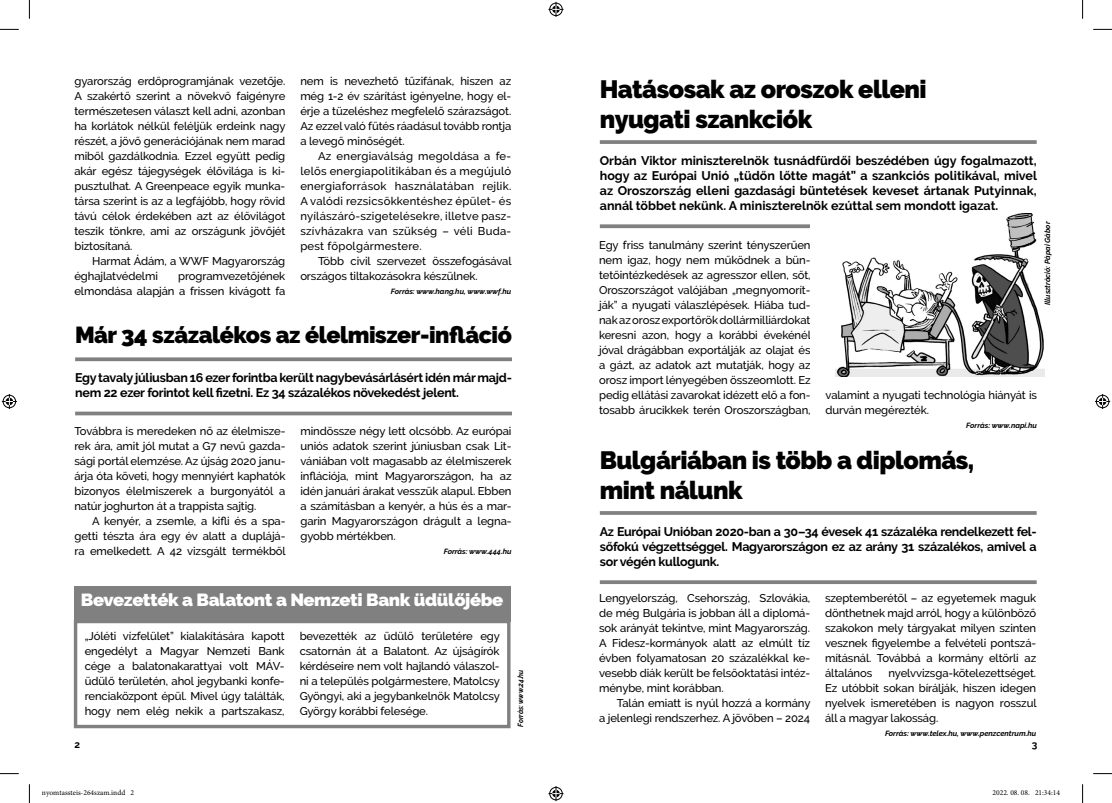
<style>
.page{position:relative;width:1112px;height:803px;background:#fff}
.page>*{position:absolute;margin:0;border:0;box-sizing:border-box;transform-origin:0 0}
._00_cím{font:900 25px "Raleway";letter-spacing:-.02em;color:#000}
._00_cím-2{font:900 23.12px "Raleway";letter-spacing:-.02em;color:#000}
._00_kenyér{font:900 17.5px "Raleway";letter-spacing:-.02em;color:#fff;scale:1.04 1}
._00_lead{font:700 12.5px/15px "Raleway";letter-spacing:-.02em;color:#000;text-align:justify}
._00_kenyér-2{font:500 11.25px/15px "Raleway";letter-spacing:-.01em;color:#000;text-align:justify}
._00_box_kiemelt_text{font:700 10px "Raleway";color:#000}
._00_képalá{font:italic 700 7.5px "Raleway";color:#000}
.t1{font:7.5px "Minion Pro";color:#000}
._00_képalá-2{font:italic 700 7.5px "Raleway";color:#000;scale:.9 1}
</style>
<div class="page">
<div style="left:74px;top:586px;width:436px;height:35px;background:#808080"></div>
<div style="left:74px;top:620px;width:436px;height:108px;border:3px solid #808080"></div>
<hr style="left:599px;top:511px;width:437px;height:4px;background:#8c8c8c">
<svg style="left:599px;top:580px;width:437px;height:4px;background:#898989"></svg>
<svg style="left:75px;top:357px;width:437px;height:4px;background:#8d8d8d"></svg>
<hr style="left:75px;top:412px;width:437px;height:3px;background:#808080">
<svg style="left:599px;top:140px;width:437px;height:4px;background:#878787"></svg>
<svg style="left:599px;top:224px;width:211px;height:4px"></svg>
<img style="left:835px;top:214px;width:209px;height:162px">
<div style="left:830px;top:212px;width:52px;height:18px;background:#fff"></div>
<svg style="left:0;top:29px;width:19px;height:1px"></svg>
<svg style="left:1093px;top:29px;width:18px;height:1px"></svg>
<svg style="left:0;top:773px;width:19px;height:1px"></svg>
<svg style="left:1093px;top:773px;width:18px;height:1px"></svg>
<svg style="left:29px;top:0;width:1px;height:19px"></svg>
<svg style="left:29px;top:784px;width:1px;height:19px"></svg>
<svg style="left:1082px;top:0;width:1px;height:19px"></svg>
<svg style="left:1082px;top:784px;width:1px;height:19px"></svg>
<svg style="left:548px;top:2px;width:15px;height:799px"></svg>
<svg style="left:2px;top:394px;width:15px;height:15px"></svg>
<svg style="left:1095px;top:394px;width:14px;height:15px"></svg>
<p class="_00_kenyér-2" style="left:74px;top:73px;width:213px">gyarország erdőprogramjának vezetője.<br>A szakértő szerint a növekvő faigényre természetesen választ kell adni, azonban ha korlátok nélkül feléljük erdeink nagy részét, a jövő generációjának nem marad miből gazdálkodnia. Ezzel együtt pedig akár egész tájegységek élővilága is ki&shy;pusztulhat. A Greenpeace egyik munka&shy;társa szerint is az a legfájóbb, hogy rövid távú célok érdekében azt az élővilágot teszik tönkre, ami az országunk jövőjét biztosítaná.</p>
<p class="_00_kenyér-2" style="left:74px;top:253px;width:212px;text-indent:18px">Harmat Ádám, a WWF Magyarország éghajlatvédelmi</p>
<p class="_00_kenyér-2" style="left:74px;top:268px;width:212px;text-align:right">programvezetőjének<br>elmondása alapján a frissen kivágott fa</p>
<p class="_00_kenyér-2" style="left:300px;top:73px;width:212px">nem is nevezhető tűzifának, hiszen az még 1-2 év szárítást igényelne, hogy el&shy;érje a tüzeléshez megfelelő szárazságot.<br>Az ezzel való fűtés ráadásul tovább rontja a levegő minőségét.</p>
<p class="_00_kenyér-2" style="left:300px;top:148px;width:212px;text-indent:18px">Az energiaválság megoldása a fe&shy;lelős energiapolitikában és a megújuló energiaforrások használatában rejlik.<br>A valódi rezsicsökkentéshez épület- és nyílászáró-szigetelésekre, illetve pas - szívházakra van szükség – véli Buda&shy;pest főpolgármestere.</p>
<p class="_00_kenyér-2" style="left:300px;top:253px;width:213px;text-indent:18px">Több civil szervezet összefogásával országos tiltakozásokra készülnek.</p>
<p class="_00_képalá" style="left:391px;top:287px;width:122px">Forrás: www.hang.hu, www.wwf.hu</p>
<p class="_00_cím-2" style="left:75px;top:321px;width:438px">Már 34 százalékos az élelmiszer-infláció</p>
<p class="_00_lead" style="left:75px;top:371px;width:438px">Egy tavaly júliusban 16 ezer forintba került nagybevásárlásért idén már majd&shy;nem 22 ezer forintot kell fizetni. Ez 34 százalékos növekedést jelent.</p>
<p class="_00_kenyér-2" style="left:74px;top:424px;width:212px">Továbbra is meredeken nő az élelmisze&shy;rek ára, amit jól mutat a G7 nevű gazda&shy;sági portál elemzése. Az újság 2020 janu&shy;árja óta követi, hogy mennyiért kaphatók bizonyos élelmiszerek a burgonyától a natúr joghurton át a trappista sajtig.</p>
<p class="_00_kenyér-2" style="left:74px;top:514px;width:213px;text-indent:18px">A kenyér, a zsemle, a kifli és a spa&shy;getti tészta ára egy év alatt a duplájá&shy;ra emelkedett. A 42 vizsgált termékből</p>
<p class="_00_kenyér-2" style="left:300px;top:424px;width:212px">mindössze négy lett olcsóbb. Az európai uniós adatok szerint júniusban csak Lit&shy;vániában volt magasabb az élelmiszerek inflációja, mint Magyarországon, ha az idén januári árakat vesszük alapul. Ebben a számításban a kenyér, a hús és a mar&shy;garin Magyarországon drágult a legna&shy;gyobb mértékben.</p>
<p class="_00_képalá" style="left:444px;top:547px;width:69px">Forrás: www.444.hu</p>
<p class="_00_kenyér" style="left:81px;top:590px;width:407px">Bevezették a Balatont a Nemzeti Bank üdülőjébe</p>
<p class="_00_kenyér-2" style="left:85px;top:629px;width:201px">„Jóléti vízfelület” kialakítására kapott engedélyt a Magyar Nemzeti Bank cége a balatonakarattyai volt MÁV&shy;üdülő területén, ahol jegybanki konfe&shy;renciaközpont épül. Mivel úgy találták, hogy nem elég nekik a partszakasz,</p>
<p class="_00_kenyér-2" style="left:299px;top:629px;width:202px">bevezették az üdülő területére egy csatornán át a Balatont. Az újságírók kérdéseire nem volt hajlandó válaszol&shy;ni a település polgármestere, Matolcsy Gyöngyi, aki a jegybankelnök Matolcsy György korábbi felesége.</p>
<p class="_00_képalá-2" style="left:516px;top:727px;width:65px;rotate:-90deg">Forrás: www.24.hu</p>
<p class="_00_cím" style="left:599px;top:75px;width:328px">Hatásosak az oroszok elleni</p>
<p class="_00_cím" style="left:599px;top:105px;width:214px">nyugati szankciók</p>
<p class="_00_lead" style="left:599px;top:153px;width:438px">Orbán Viktor miniszterelnök tusnádfürdői beszédében úgy fogalmazott, hogy az Európai Unió „tüdőn lőtte magát” a szankciós politikával, mivel az Oroszország elleni gazdasági büntetések keveset ártanak Putyinnak, annál többet nekünk. A miniszterelnök ezúttal sem mondott igazat.</p>
<p class="_00_kenyér-2" style="left:599px;top:238px;width:213px">Egy friss tanulmány szerint tényszerűen nem igaz, hogy nem működnek a bün&shy;tetőintézkedések az agresszor ellen, sőt, Oroszországot valójában „megnyomorít&shy;ják” a nyugati válaszlépések. Hiába tud&shy;nak az orosz exportőrök dollármilliárdokat keresni azon, hogy a korábbi évekénél jóval drágábban exportálják az olajat és a gázt, az adatok azt mutatják, hogy az orosz import lényegében összeomlott. Ez pedig ellátási zavarokat idézett elő a fon&shy;tosabb árucikkek terén Oroszországban,</p>
<p class="_00_képalá" style="left:1042px;top:305px;width:85px;rotate:-90deg">Illusztráció: Pápai Gábor</p>
<p class="_00_kenyér-2" style="left:825px;top:387px;width:213px">valamint a nyugati technológia hiányát is durván megérezték.</p>
<p class="_00_képalá" style="left:966px;top:421px;width:72px">Forrás: www.napi.hu</p>
<p class="_00_cím" style="left:599px;top:446px;width:376px">Bulgáriában is több a diplomás,</p>
<p class="_00_cím" style="left:599px;top:476px;width:144px">mint nálunk</p>
<p class="_00_lead" style="left:599px;top:524px;width:438px">Az Európai Unióban 2020-ban a 30–34 évesek 41 százaléka rendelkezett fel&shy;sőfokú végzettséggel. Magyarországon ez az arány 31 százalékos, amivel a sor végén kullogunk.</p>
<p class="_00_kenyér-2" style="left:599px;top:591px;width:212px">Lengyelország, Csehország, Szlovákia, de még Bulgária is jobban áll a diplomá&shy;sok arányát tekintve, mint Magyarország.<br>A Fidesz-kormányok alatt az elmúlt tíz évben folyamatosan 20 százalékkal ke&shy;vesebb diák került be felsőoktatási intéz&shy;ménybe, mint korábban.</p>
<p class="_00_kenyér-2" style="left:599px;top:696px;width:213px;text-align:right">Talán emiatt is nyúl hozzá a kormány<br>a jelenlegi rendszerhez. A jövőben – 2024</p>
<p class="_00_kenyér-2" style="left:825px;top:591px;width:212px">szeptemberétől – az egyetemek maguk dönthetnek majd arról, hogy a különböző szakokon mely tárgyakat milyen szinten vesznek figyelembe a felvételi pontszá&shy;mításnál. Továbbá a kormány eltörli az általános</p>
<p class="_00_kenyér-2" style="left:825px;top:666px;width:213px;text-indent:63px">nyelvvizsga-kötelezettséget.<br>Ez utóbbit sokan bírálják, hiszen idegen nyelvek ismeretében is nagyon rosszul áll a magyar lakosság.</p>
<p class="_00_képalá" style="left:884px;top:729px;width:153px">Forrás: www.telex.hu, www.penzcentrum.hu</p>
<p class="_00_box_kiemelt_text" style="left:74px;top:738px;width:7px">2</p>
<p class="_00_box_kiemelt_text" style="left:1031px;top:738px;width:7px">3</p>
<p class="t1" style="left:42px;top:788px;width:94px">nyomtassteis-264szam.indd 2</p>
<p class="t1" style="left:992px;top:788px;width:69px">2022. 08. 08. 21:34:14</p>
</div>
